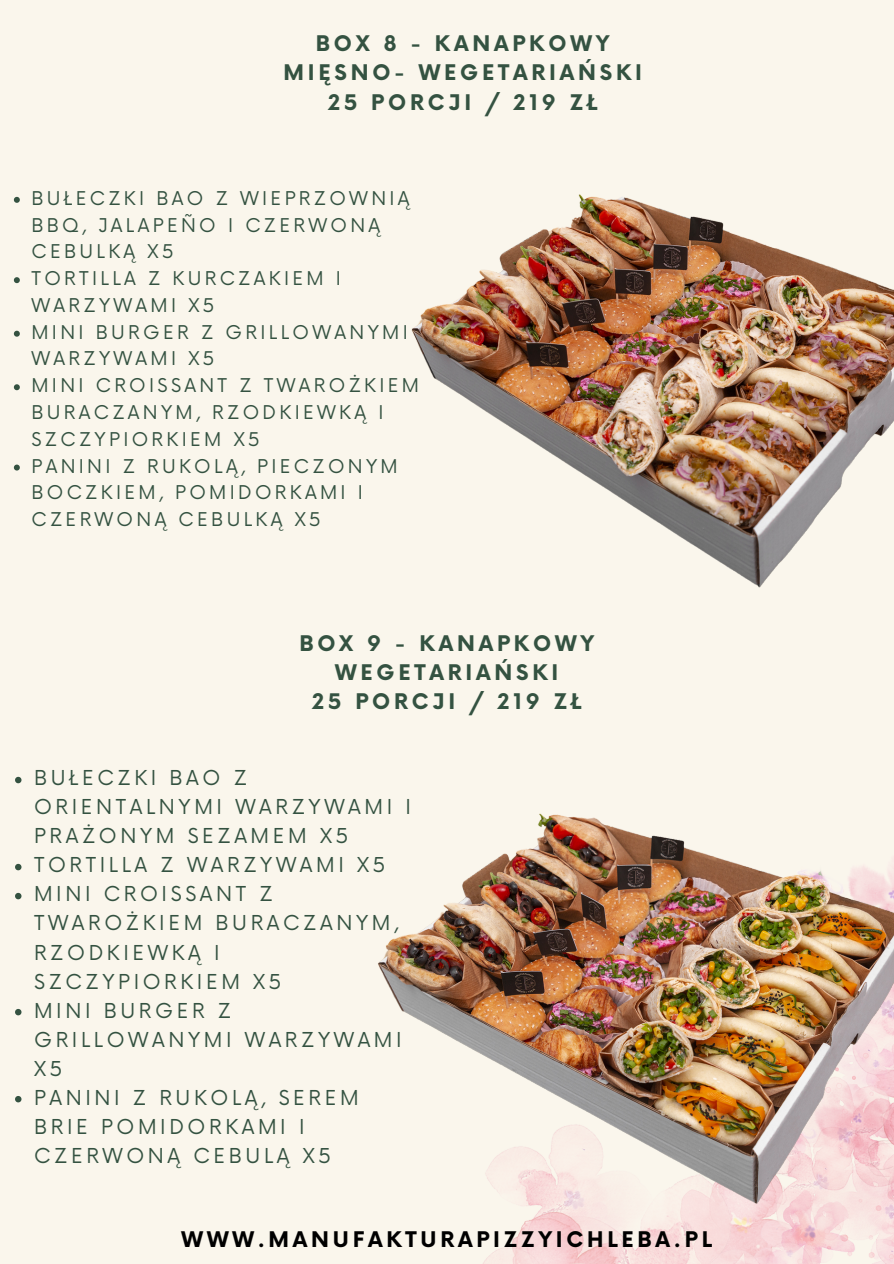
<style>
.page{position:relative;width:894px;height:1264px;background:#fff}
.page>*{position:absolute;margin:0;border:0;box-sizing:border-box;transform-origin:0 0}
.t1{font:700 21px/29.2px "Now";letter-spacing:.18em;color:#345241;text-align:center}
.t2{font:700 21px "Now";letter-spacing:.18em;color:#000}
.t3{font:20.1px/29px "Now";letter-spacing:.18em;color:#345241}
.t4{font:18.45px/26.7px "Now";letter-spacing:.18em;color:#345241}
</style>
<div class="page">
<div style="left:0;top:0;width:893px;height:1263px;background:#faf6ec"></div>
<img style="left:483px;top:1233px;width:410px;height:30px">
<svg style="left:15px;top:776px;width:6px;height:7px"></svg>
<svg style="left:15px;top:863px;width:6px;height:7px"></svg>
<svg style="left:15px;top:892px;width:6px;height:7px"></svg>
<svg style="left:15px;top:1008px;width:6px;height:7px"></svg>
<svg style="left:15px;top:1096px;width:6px;height:6px"></svg>
<img style="left:378px;top:813px;width:515px;height:420px">
<img style="left:411px;top:194px;width:482px;height:394px">
<svg style="left:14px;top:197px;width:6px;height:6px"></svg>
<svg style="left:14px;top:277px;width:6px;height:6px"></svg>
<svg style="left:14px;top:331px;width:6px;height:6px"></svg>
<svg style="left:14px;top:384px;width:6px;height:6px"></svg>
<svg style="left:14px;top:464px;width:6px;height:6px"></svg>
<h1 class="t1" style="left:283px;top:30px;width:360px">BOX 8 - KANAPKOWY<br>MIĘSNO- WEGETARIAŃSKI<br>25 PORCJI / 219 ZŁ</h1>
<p class="t4" style="left:31px;top:186px;width:379px">BUŁECZKI BAO Z WIEPRZOWNIĄ<br>BBQ, JALAPEÑO I CZERWONĄ<br>CEBULKĄ X5</p>
<p class="t4" style="left:31px;top:266px;width:311px">TORTILLA Z KURCZAKIEM I<br>WARZYWAMI X5</p>
<p class="t4" style="left:31px;top:319px;width:377px">MINI BURGER Z GRILLOWANYMI<br>WARZYWAMI X5</p>
<p class="t4" style="left:31px;top:373px;width:389px">MINI CROISSANT Z TWAROŻKIEM<br>BURACZANYM, RZODKIEWKĄ I<br>SZCZYPIORKIEM X5</p>
<p class="t4" style="left:31px;top:453px;width:367px">PANINI Z RUKOLĄ, PIECZONYM<br>BOCZKIEM, POMIDORKAMI I<br>CZERWONĄ CEBULKĄ X5</p>
<h1 class="t1" style="left:299px;top:629px;width:296px">BOX 9 - KANAPKOWY<br>WEGETARIAŃSKI<br>25 PORCJI / 219 ZŁ</h1>
<p class="t3" style="left:34px;top:764px;width:378px">BUŁECZKI BAO Z<br>ORIENTALNYMI WARZYWAMI I<br>PRAŻONYM SEZAMEM X5</p>
<p class="t3" style="left:34px;top:851px;width:353px">TORTILLA Z WARZYWAMI X5</p>
<p class="t3" style="left:34px;top:880px;width:365px">MINI CROISSANT Z<br>TWAROŻKIEM BURACZANYM,<br>RZODKIEWKĄ I<br>SZCZYPIORKIEM X5</p>
<p class="t3" style="left:34px;top:996px;width:369px">MINI BURGER Z<br>GRILLOWANYMI WARZYWAMI<br>X5</p>
<p class="t3" style="left:34px;top:1083px;width:326px">PANINI Z RUKOLĄ, SEREM<br>BRIE POMIDORKAMI I<br>CZERWONĄ CEBULĄ X5</p>
<p class="t2" style="left:181px;top:1228px;width:531px">WWW.MANUFAKTURAPIZZYICHLEBA.PL</p>
</div>
